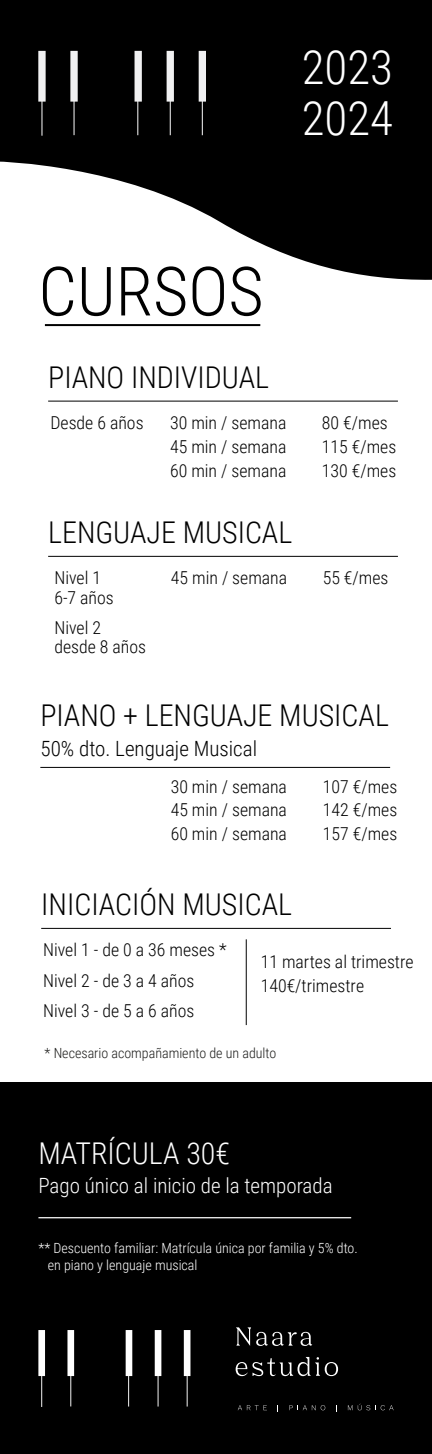
<style>
.page{position:relative;width:432px;height:1454px;background:#fff}
.page>*{position:absolute;margin:0;border:0;box-sizing:border-box;transform-origin:0 0}
.t1{font:300 68.04px "Roboto Condensed";color:#000}
.t2{font:300 47px/50.6px "Roboto Condensed";color:#fff}
.t3{font:300 30px "Roboto Condensed";color:#000}
.t4{font:300 30px "Roboto Condensed";color:#fff}
.t5{font:300 21px "Roboto Condensed";color:#fff}
.t6{font:300 21px "Roboto Condensed";color:#000}
.t7{font:300 17.76px/23.9px "Roboto Condensed";color:#000}
.t8{font:300 14px/16.8px "Roboto Condensed";color:#fff}
.t9{font:300 14px "Roboto Condensed";color:#1d1d1b}
.s1{color:#fff}
</style>
<div class="page">
<div style="left:0;top:1082px;width:432px;height:372px;background:#000"></div>
<svg style="left:0;top:124px;width:432px;height:156px;fill:#000"></svg>
<div style="left:0;top:0;width:432px;height:124px;background:#000"></div>
<hr style="left:38px;top:1217px;width:313px;height:1px;background:#fff">
<hr style="left:48px;top:401px;width:350px;height:1px;background:#000">
<hr style="left:45px;top:324px;width:215px;height:2px;background:#000">
<hr style="left:48px;top:556px;width:350px;height:1px;background:#000">
<hr style="left:40px;top:767px;width:350px;height:1px;background:#000">
<svg style="left:38px;top:51px;width:8px;height:85px"></svg>
<svg style="left:70px;top:51px;width:8px;height:84px"></svg>
<svg style="left:135px;top:51px;width:7px;height:84px"></svg>
<svg style="left:167px;top:51px;width:7px;height:84px"></svg>
<svg style="left:199px;top:51px;width:7px;height:84px"></svg>
<svg style="left:38px;top:1330px;width:7px;height:77px"></svg>
<svg style="left:67px;top:1330px;width:7px;height:76px"></svg>
<svg style="left:126px;top:1330px;width:6px;height:76px"></svg>
<svg style="left:155px;top:1330px;width:6px;height:76px"></svg>
<svg style="left:184px;top:1330px;width:6px;height:76px"></svg>
<svg style="left:236px;top:1327px;width:76px;height:19px"></svg>
<svg style="left:236px;top:1357px;width:102px;height:19px"></svg>
<svg style="left:238px;top:1405px;width:29px;height:5px"></svg>
<svg style="left:289px;top:1405px;width:36px;height:5px"></svg>
<svg style="left:348px;top:1403px;width:46px;height:7px"></svg>
<hr style="left:41px;top:928px;width:350px;height:1px;background:#000">
<hr style="left:246px;top:939px;width:1px;height:86px;background:#000">
<h2 class="t2" style="left:302px;top:40px;width:93px">2023<br>2024</h2>
<h1 class="t1" style="left:38px;top:244px;width:227px">CURSOS</h1>
<h3 class="t3" style="left:48px;top:356px;width:222px">PIANO INDIVIDUAL</h3>
<p class="t7" style="left:50px;top:410px;width:95px">Desde 6 años</p>
<p class="t7" style="left:170px;top:410px;width:118px;text-align:justify">30 min / semana 45 min / semana 60 min / semana</p>
<p class="t7" style="left:322px;top:410px;width:76px">80 €/mes<br>115 €/mes<br>130 €/mes</p>
<h3 class="t3" style="left:48px;top:511px;width:246px">LENGUAJE MUSICAL</h3>
<p class="t7" style="left:54px;top:568px;width:61px;line-height:19.2px">Nivel 1<br>6-7 años</p>
<p class="t7" style="left:54px;top:617px;width:93px;line-height:19.2px">Nivel 2 desde 8 años</p>
<p class="t7" style="left:171px;top:565px;width:118px">45 min / semana</p>
<p class="t7" style="left:323px;top:565px;width:67px">55 €/mes</p>
<h3 class="t3" style="left:40px;top:694px;width:350px">PIANO + LENGUAJE MUSICAL</h3>
<p class="t6" style="left:41px;top:734px;width:218px">50% dto. Lenguaje Musical</p>
<p class="t7" style="left:171px;top:773px;width:118px;text-align:justify">30 min / semana 45 min / semana 60 min / semana</p>
<p class="t7" style="left:323px;top:773px;width:76px;text-align:justify">107 €/mes 142 €/mes 157 €/mes</p>
<h3 class="t3" style="left:41px;top:883px;width:252px">INICIACIÓN MUSICAL</h3>
<p class="t7" style="left:43px;top:934px;width:185px;line-height:30.4px">Nivel 1 - de 0 a 36 meses *<br>Nivel 2 - de 3 a 4 años<br>Nivel 3 - de 5 a 6 años</p>
<p class="t7" style="left:261px;top:949px;width:154px">11 martes al trimestre<br>140€/trimestre</p>
<p class="t9" style="left:39px;top:1043px;width:239px"><span class="s1">*</span>* Necesario acompañamiento de un adulto</p>
<h3 class="t4" style="left:38px;top:1132px;width:193px">MATRÍCULA 30€</h3>
<p class="t5" style="left:38px;top:1171px;width:296px">Pago único al inicio de la temporada</p>
<p class="t8" style="left:48px;top:1239px;width:311px;text-indent:-9px">** Descuento familiar: Matrícula única por familia y 5% dto. en piano y lenguaje musical</p>
</div>
